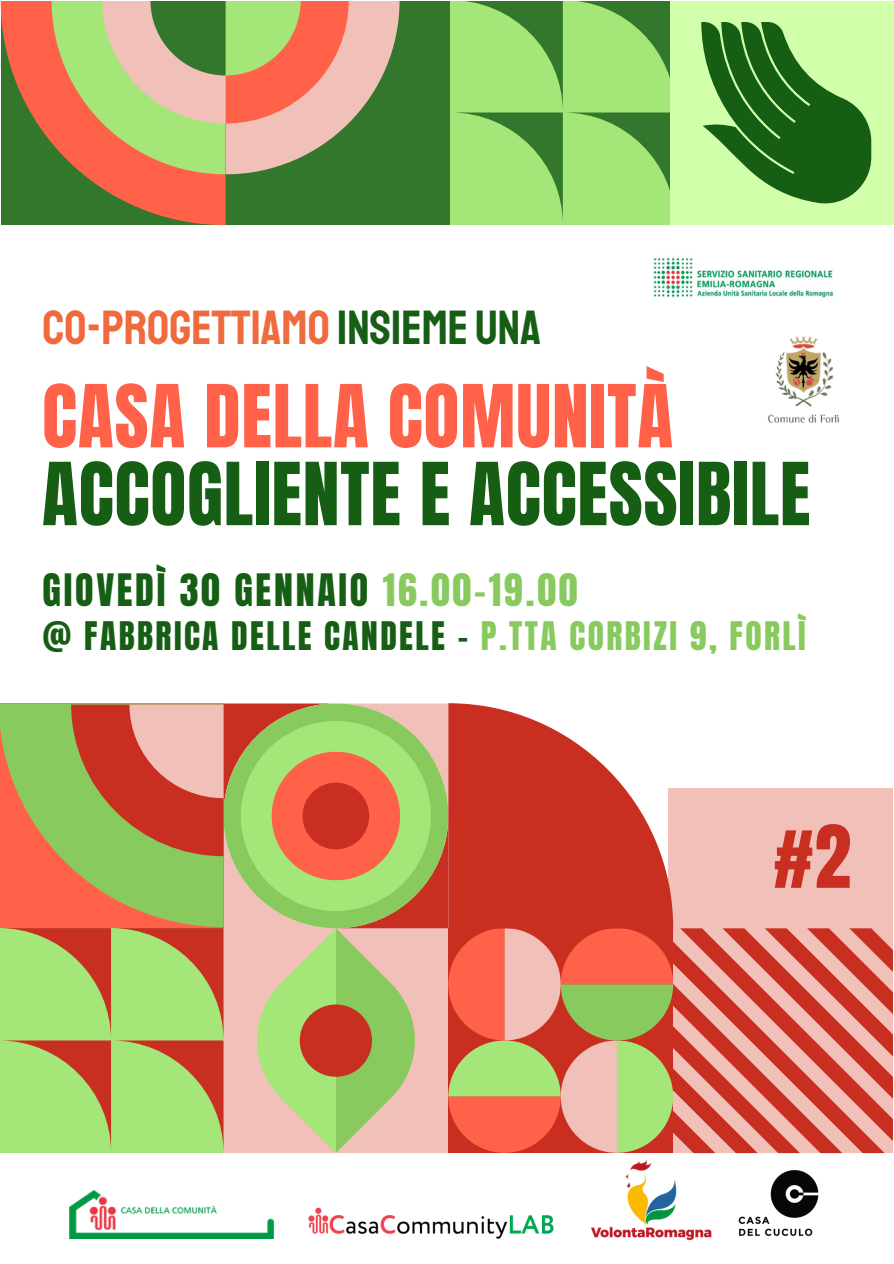
<style>
.page{position:relative;width:894px;height:1264px;background:#fff}
.page>*{position:absolute;margin:0;border:0;box-sizing:border-box;transform-origin:0 0}
.t1{font:73.8px/77.7px "Anton";letter-spacing:.01em;color:#155e14}
.t2{font:73.8px "Anton";color:#c82f21}
.t3{font:48.6px "Staatliches";color:#ef6a3c}
.t4{font:37.95px "Anton";letter-spacing:.07em;color:#155e14}
.t5{font:33.45px "Anton";letter-spacing:.07em;color:#155e14}
.s1{color:#155e14}
.s2{color:#ff6249}
.s3{color:#88ca5e}
</style>
<div class="page">
<svg style="left:0;top:703px;width:892px;height:450px;background:#ca976c"></svg>
<div style="left:225px;top:1px;width:225px;height:224px;background:#33772d"></div>
<svg style="left:1px;top:1px;width:224px;height:224px;background:#976c3a"></svg>
<svg style="left:52px;top:1px;width:347px;height:173px;background:#bca774"></svg>
<svg style="left:450px;top:1px;width:219px;height:224px;background:#8ed069"></svg>
<div style="left:669px;top:1px;width:224px;height:224px;background:#d2ffaa"></div>
<svg style="left:701px;top:22px;width:170px;height:182px"></svg>
<img style="left:653px;top:257px;width:181px;height:41px">
<img style="left:591px;top:1160px;width:120px;height:81px">
<img style="left:736px;top:1153px;width:89px;height:84px">
<div style="left:661px;top:329px;width:232px;height:458px;background:#fff"></div>
<img style="left:768px;top:336px;width:71px;height:87px">
<img style="left:69px;top:1190px;width:204px;height:48px">
<img style="left:309px;top:1207px;width:245px;height:32px">
<p class="t3" style="left:43px;top:297px;width:500px">CO-PROGETTIAMO <span class="s1">INSIEME UNA</span></p>
<p class="t1" style="left:42px;top:378px;width:769px"><span class="s2">CASA DELLA COMUNITÀ<br></span>ACCOGLIENTE E ACCESSIBILE</p>
<p class="t4" style="left:43px;top:563px;width:536px">GIOVEDÌ 30 GENNAIO <span class="s3">16.00-19.00</span></p>
<h2 class="t5" style="left:43px;top:612px;width:764px">@ FABBRICA DELLE CANDELE - <span class="s3">P.TTA CORBIZI 9, FORLÌ</span></h2>
<p class="t2" style="left:773px;top:803px;width:79px">#2</p>
</div>
